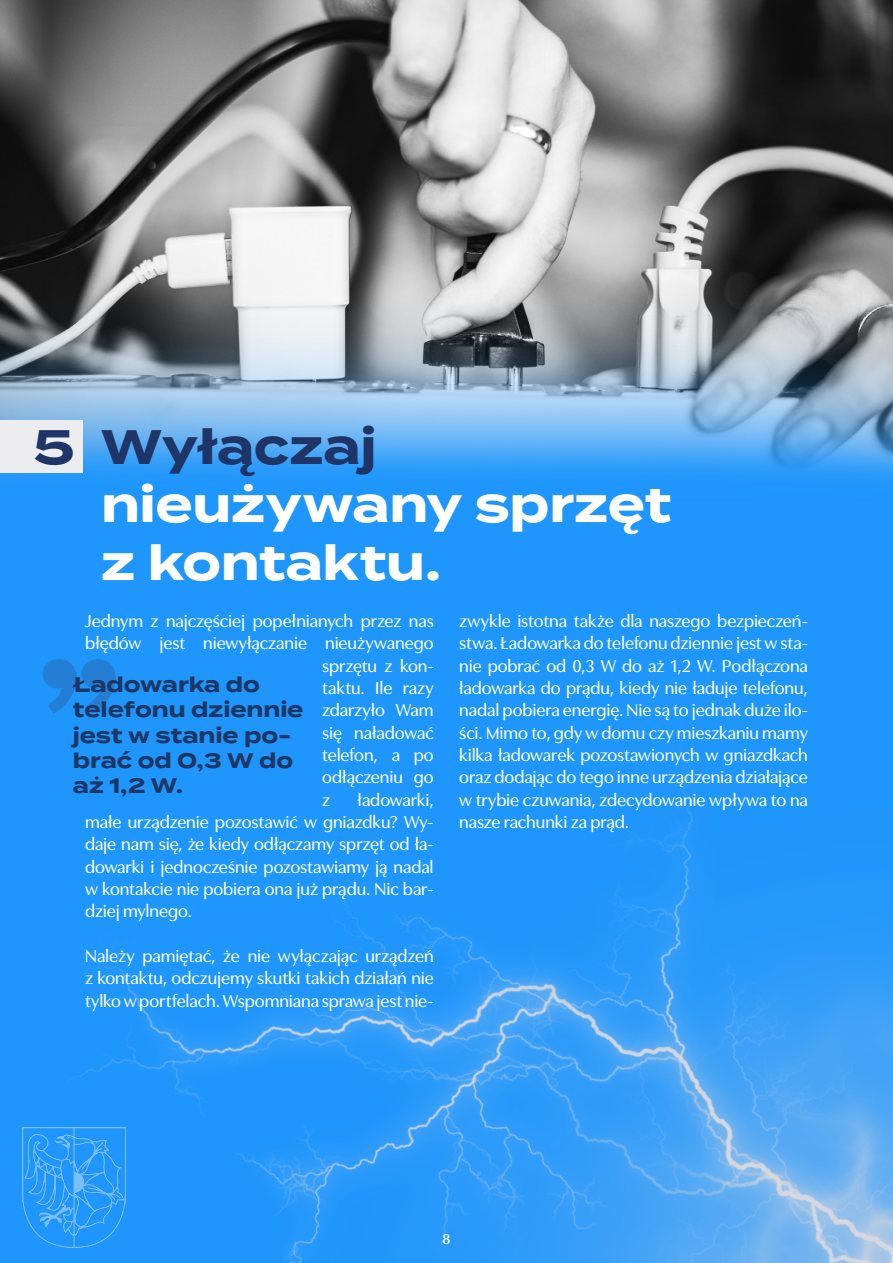
<style>
.page{position:relative;width:893px;height:1263px;background:#fff}
.page>*{position:absolute;margin:0;border:0;box-sizing:border-box;transform-origin:0 0}
.t1{font:700 48.3px/58.1px "Termina";letter-spacing:-.005em;color:#fff}
.t2{font:700 48.3px "Termina";color:#1f3568}
.t3{font:700 21px/25.2px "Termina";color:#1d3664}
.t4{font:500 18px/22.4px "Utile Display";letter-spacing:-.005em;color:#fff;text-align:justify}
.t5{font:600 15px "Utile Display";color:#fff}
.s1{color:#1f3568}
</style>
<div class="page">
<img style="left:0;top:0;width:893px;height:426px">
<div style="left:0;top:420px;width:83px;height:53px;background:#ededef"></div>
<img style="left:0;top:426px;width:893px;height:837px">
<svg style="left:43px;top:659px;width:73px;height:55px;background:#2188e5"></svg>
<img style="left:23px;top:1127px;width:103px;height:120px">
<p class="t1" style="left:101px;top:418px;width:572px"><span class="s1">Wyłączaj </span>nieużywany sprzęt z kontaktu.</p>
<p class="t4" style="left:85px;top:608px;width:350px">Jednym z najczęściej popełnianych przez nas</p>
<p class="t4" style="left:85px;top:630px;width:350px">błędów jest niewyłączanie nieużywanego</p>
<p class="t4" style="left:322px;top:653px;width:113px">sprzętu z kon-</p>
<p class="t4" style="left:322px;top:675px;width:113px">taktu. Ile razy</p>
<p class="t4" style="left:322px;top:697px;width:113px">zdarzyło Wam</p>
<p class="t4" style="left:322px;top:720px;width:113px">się naładować</p>
<p class="t4" style="left:322px;top:742px;width:113px">telefon, a po</p>
<p class="t4" style="left:322px;top:764px;width:113px">odłączeniu go</p>
<p class="t4" style="left:322px;top:787px;width:9px">z</p>
<p class="t2" style="left:33px;top:411px;width:43px">5</p>
<p class="t4" style="left:459px;top:608px;width:350px">zwykle istotna także dla naszego bezpieczeń&shy;stwa. Ładowarka do telefonu dziennie jest w sta&shy;nie pobrać od 0,3 W do aż 1,2 W. Podłączona ładowarka do prądu, kiedy nie ładuje telefonu, nadal pobiera energię. Nie są to jednak duże ilo&shy;ści. Mimo to, gdy w domu czy mieszkaniu mamy kilka ładowarek pozostawionych w gniazdkach oraz dodając do tego inne urządzenia działające w trybie czuwania, zdecydowanie wpływa to na nasze rachunki za prąd.</p>
<p class="t3" style="left:73px;top:672px;width:232px">Ładowarka do telefonu dziennie jest w stanie po&shy;brać od 0,3 W do aż 1,2 W.</p>
<p class="t4" style="left:85px;top:787px;width:350px;text-indent:273px">ładowarki, małe urządzenie pozostawić w gniazdku? Wy&shy;daje nam się, że kiedy odłączamy sprzęt od ła&shy;dowarki i jednocześnie pozostawiamy ją nadal w kontakcie nie pobiera ona już prądu. Nic bar&shy;dziej mylnego.</p>
<p class="t4" style="left:85px;top:943px;width:350px">Należy pamiętać, że nie wyłączając urządzeń z kontaktu, odczujemy skutki takich działań nie tylko w portfelach. Wspomniana sprawa jest nie-</p>
<p class="t5" style="left:443px;top:1227px;width:9px">8</p>
</div>
